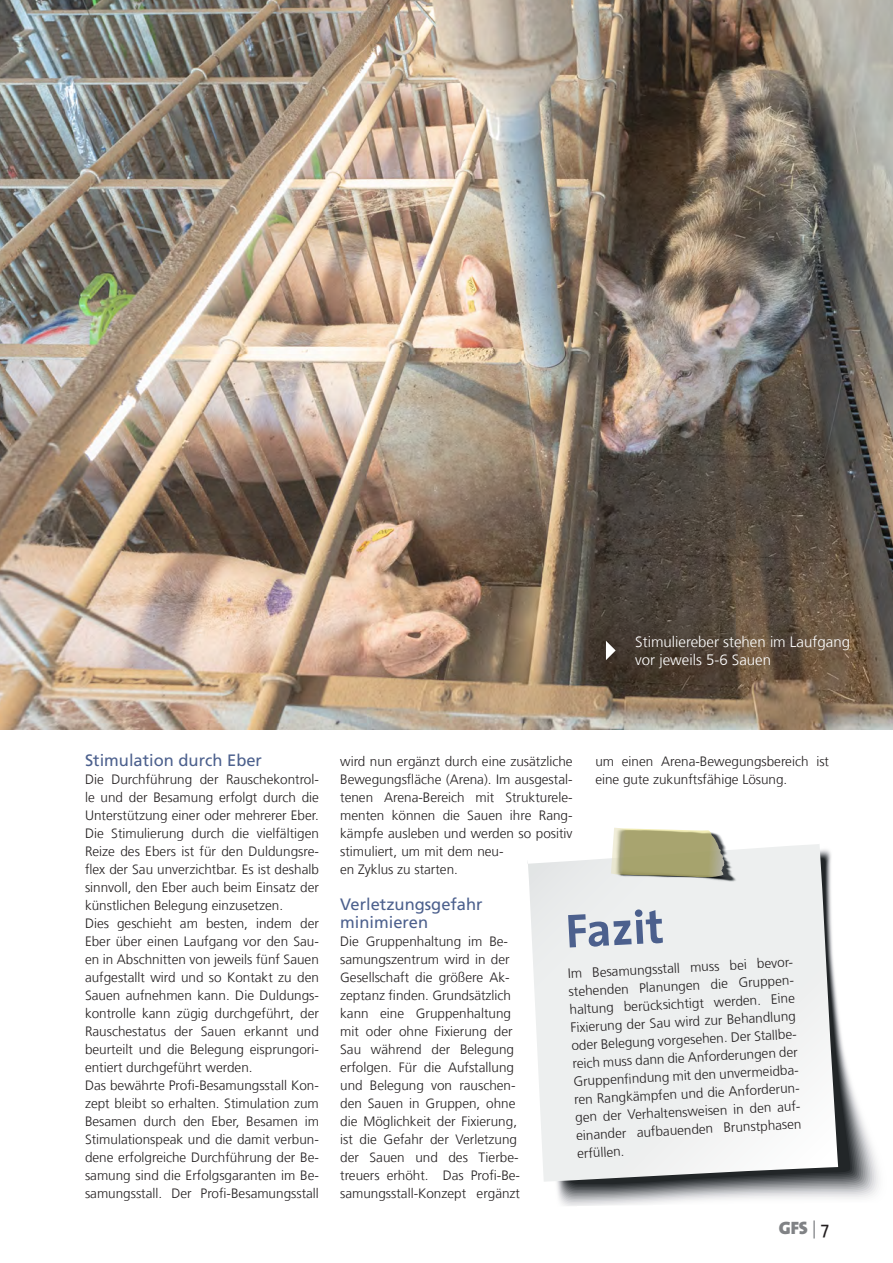
<style>
.page{position:relative;width:893px;height:1263px;background:#fff}
.page>*{position:absolute;margin:0;border:0;box-sizing:border-box;transform-origin:0 0}
.t1{font:700 48px "The Sans";color:#4c608d}
.t2{font:900 18px "The Sans";color:#808285}
.t3{font:16.5px/18px "Frutiger LT Com";color:#4c608d}
.t4{font:300 15px/18px "Frutiger LT Com";color:#fff}
.t5{font:300 13.5px/18px "Frutiger LT Com";color:#231f20}
.s1{font-weight:400}
.s2{font-weight:400;color:#231f20}
</style>
<div class="page">
<img style="left:0;top:0;width:893px;height:730px">
<svg style="left:557px;top:1011px;width:293px;height:173px"></svg>
<svg style="left:527px;top:844px;width:311px;height:338px"></svg>
<svg style="left:611px;top:828px;width:126px;height:54px;background:#b6b490"></svg>
<svg style="left:606px;top:641px;width:10px;height:19px"></svg>
<p class="t4" style="left:635px;top:633px;width:216px">Stimuliereber stehen im Laufgang vor jeweils 5-6 Sauen</p>
<p class="t3" style="left:85px;top:751px;width:178px">Stimulation durch Eber</p>
<p class="t5" style="left:85px;top:770px;width:235px">Die Durchführung der Rauschekontrol&shy;le und der Besamung erfolgt durch die Unterstützung einer oder mehrerer Eber.<br>Die Stimulierung durch die vielfältigen Reize des Ebers ist für den Duldungsre&shy;flex der Sau unverzichtbar. Es ist deshalb sinnvoll, den Eber auch beim Einsatz der künstlichen Belegung einzusetzen.<br>Dies geschieht am besten, indem der Eber über einen Laufgang vor den Sau&shy;en in Abschnitten von jeweils fünf Sauen aufgestallt wird und so Kontakt zu den Sauen aufnehmen kann. Die Duldungs&shy;kontrolle kann zügig durchgeführt, der Rauschestatus der Sauen erkannt und beurteilt und die Belegung eisprungori&shy;entiert durchgeführt werden.<br>Das bewährte Profi-Besamungsstall Kon&shy;zept bleibt so erhalten. Stimulation zum Besamen durch den Eber, Besamen im Stimulationspeak und die damit verbun&shy;dene erfolgreiche Durchführung der Be&shy;samung sind die Erfolgsgaranten im Be&shy;samungsstall. Der Profi-Besamungsstall</p>
<p class="t5" style="left:340px;top:752px;width:234px">wird nun ergänzt durch eine zusätzliche Bewegungsfläche (Arena). Im ausgestal&shy;tenen Arena-Bereich mit Strukturele&shy;menten können die Sauen ihre Rang&shy;kämpfe ausleben und werden so positiv stimuliert, um mit dem neu-<br>en Zyklus zu starten.</p>
<p class="t3" style="left:340px;top:895px;width:144px">Verletzungsgefahr minimieren</p>
<p class="t5" style="left:340px;top:932px;width:181px">Die Gruppenhaltung im Be&shy;samungszentrum wird in der<br>Gesellschaft die größere Ak&shy;zeptanz finden. Grundsätzlich kann eine Gruppenhaltung mit oder ohne Fixierung der<br>Sau während der Belegung erfolgen. Für die Aufstallung und Belegung von rauschen&shy;den Sauen in Gruppen, ohne die Möglichkeit der Fixierung, ist die Gefahr der Verletzung der Sauen und des Tierbe&shy;treuers erhöht. Das Profi-Be&shy;samungsstall-Konzept ergänzt</p>
<p class="t5" style="left:595px;top:752px;width:235px">um einen Arena-Bewegungsbereich ist eine gute zukunftsfähige Lösung.</p>
<h1 class="t1" style="left:563px;top:891px;width:100px;rotate:-3deg">Fazit</h1>
<p class="t5" style="left:567px;top:965px;width:229px;rotate:-3deg">Im Besamungsstall muss bei bevor&shy;stehenden Planungen die Gruppen&shy;haltung berücksichtigt werden. Eine Fixierung der Sau wird zur Behandlung oder Belegung vorgesehen. Der Stallbe&shy;reich muss dann die Anforderungen der Gruppenfi ndung mit den unvermeidba&shy;ren Rangkämpfen und die Anforderun&shy;gen der Verhaltensweisen in den auf&shy;einander aufbauenden Brunstphasen erfüllen.</p>
<h2 class="t2" style="left:779px;top:1212px;width:52px">GFS <span class="s1">|</span> <span class="s2">7</span></h2>
</div>
